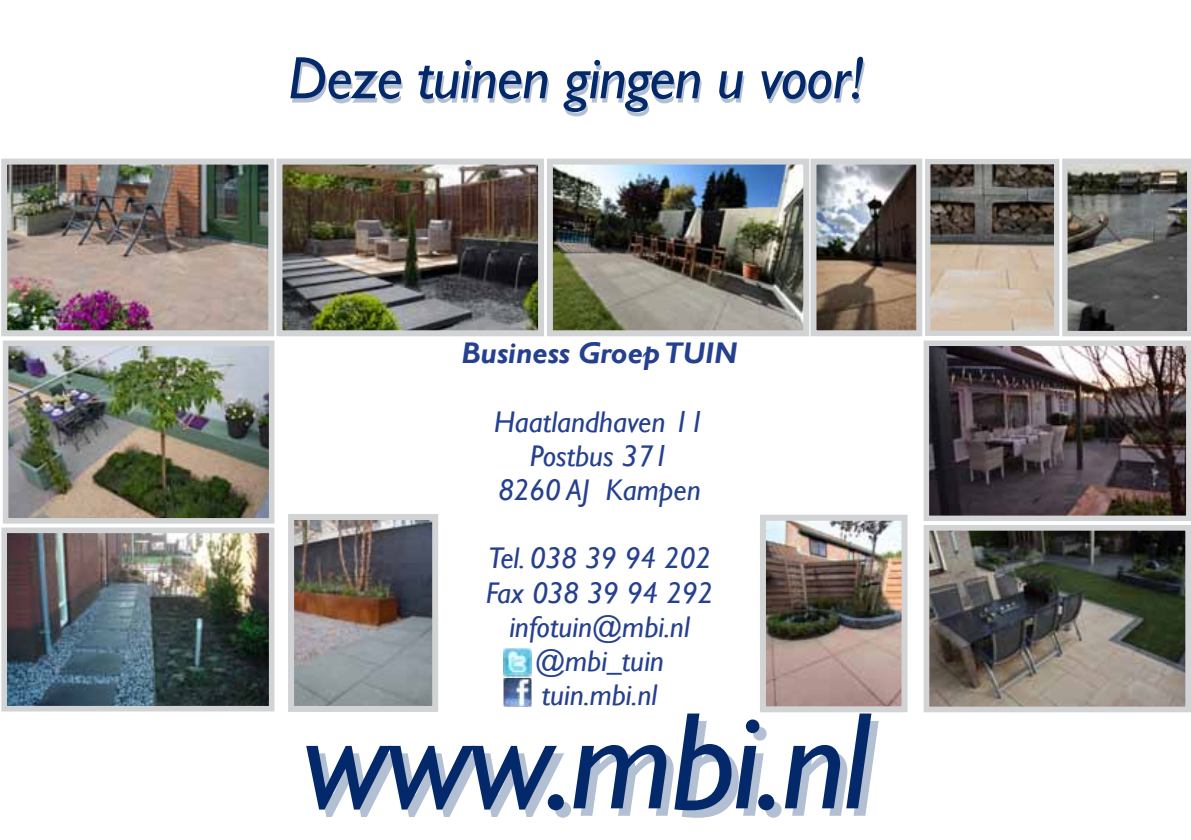
<style>
.page{position:relative;width:1191px;height:840px;background:#fff}
.page>*{position:absolute;margin:0;border:0;box-sizing:border-box;transform-origin:0 0}
.t1{font:italic 138.8px "Gill Sans";letter-spacing:-.02em;color:#03296a}
.t2{font:italic 60px "Gill Sans";letter-spacing:-.02em;color:#03296a}
.t3{font:italic 29.8px/34.2px "Gill Sans";color:#25408f;text-align:center}
.t4{font:italic 700 29.8px "Gill Sans";color:#25408f}
</style>
<div class="page">
<img style="left:8px;top:165px;width:259px;height:164px">
<div style="left:1px;top:158px;width:273px;height:178px;border:6px solid #d1d3d4"></div>
<img style="left:283px;top:165px;width:254px;height:164px">
<div style="left:276px;top:158px;width:268px;height:178px;border:6px solid #d1d3d4"></div>
<img style="left:554px;top:165px;width:248px;height:164px">
<div style="left:547px;top:158px;width:262px;height:178px;border:6px solid #d1d3d4"></div>
<img style="left:817px;top:165px;width:98px;height:164px">
<div style="left:810px;top:158px;width:112px;height:178px;border:6px solid #d1d3d4"></div>
<img style="left:503px;top:648px;width:29px;height:58px">
<img style="left:10px;top:347px;width:257px;height:169px">
<div style="left:3px;top:340px;width:271px;height:183px;border:6px solid #d1d3d4"></div>
<img style="left:929px;top:346px;width:256px;height:168px">
<div style="left:923px;top:340px;width:268px;height:180px;border:5px solid #d1d3d4"></div>
<img style="left:8px;top:534px;width:259px;height:170px">
<div style="left:1px;top:527px;width:273px;height:184px;border:6px solid #d1d3d4"></div>
<img style="left:930px;top:531px;width:254px;height:173px">
<div style="left:923px;top:524px;width:268px;height:187px;border:6px solid #d1d3d4"></div>
<img style="left:931px;top:165px;width:122px;height:165px">
<div style="left:925px;top:159px;width:134px;height:177px;border:5px solid #d1d3d4"></div>
<img style="left:767px;top:521px;width:133px;height:184px">
<div style="left:760px;top:514px;width:147px;height:198px;border:6px solid #d1d3d4"></div>
<svg style="left:1062px;top:158px;width:129px;height:178px;background:#6e6e6b"></svg>
<img style="left:295px;top:520px;width:136px;height:184px">
<div style="left:288px;top:513px;width:150px;height:198px;border:6px solid #d1d3d4"></div>
<h2 class="t2" style="left:290px;top:47px;width:578px">Deze tuinen gingen u voor!</h2>
<p class="t4" style="left:461px;top:336px;width:277px">Business Groep TUIN</p>
<p class="t3" style="left:494px;top:405px;width:212px">Haatlandhaven 11<br>Postbus 371<br>8260 AJ Kampen</p>
<p class="t3" style="left:486px;top:541px;width:228px">Tel. 038 39 94 202<br>Fax 038 39 94 292 infotuin@mbi.nl @mbi_tuin tuin.mbi.nl</p>
<h1 class="t1" style="left:309px;top:687px;width:569px">www.mbi.nl</h1>
</div>
